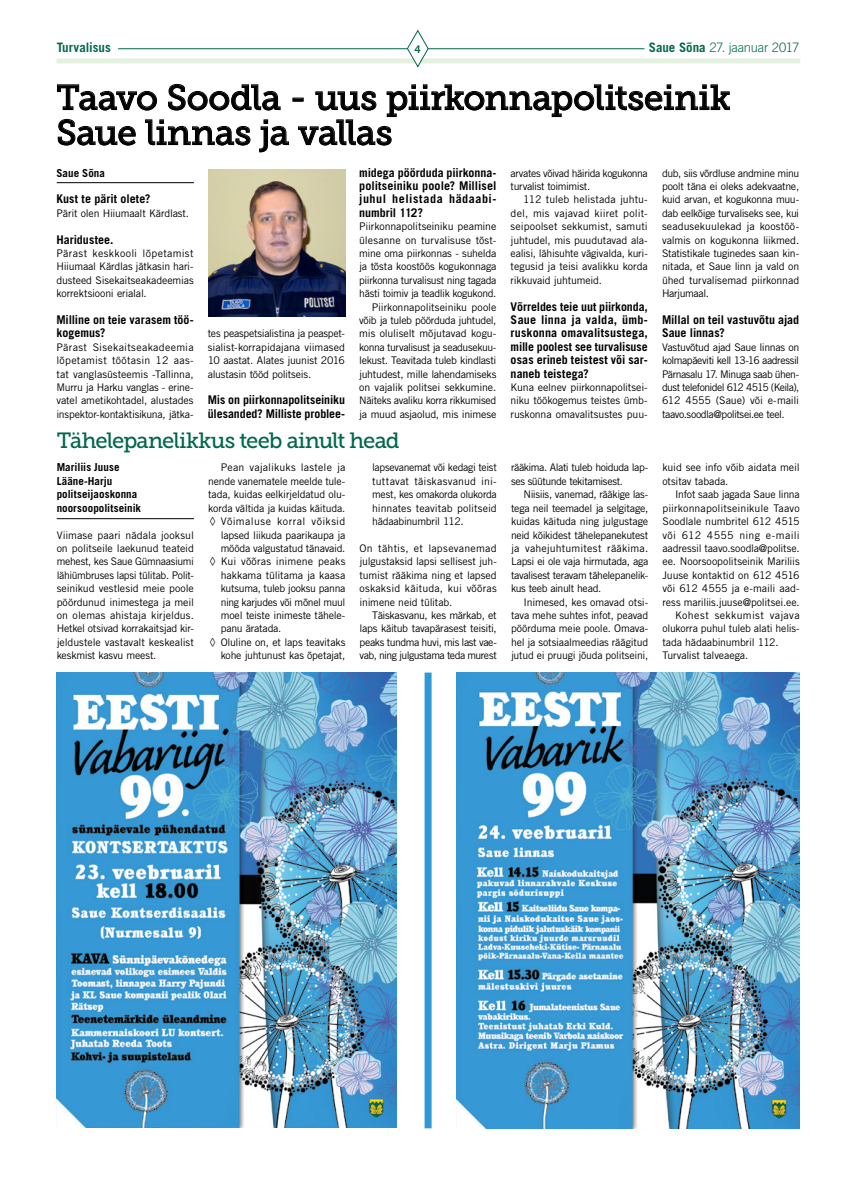
<style>
.page{position:relative;width:842px;height:1191px;background:#fff}
.page>*{position:absolute;margin:0;border:0;box-sizing:border-box;transform-origin:0 0}
.t1{font:35px/35px "Museo Slab 500";letter-spacing:-.01em;color:#000}
.t2{font:22px "Museo Slab 500";letter-spacing:-.04em;color:#00684c}
.t3{font:300 13px "Trade Gothic LT Std";letter-spacing:-.025em;color:#00684c}
.t4{font:700 13px "Trade Gothic LT Std";color:#00684c}
.t5{font:700 12px/13.4px "Trade Gothic LT Std";color:#000}
.t6{font:700 11px/13.4px "Trade Gothic LT Std";letter-spacing:.005em;color:#000}
.t7{font:10.5px/13.4px "Trade Gothic LT Std";letter-spacing:-.02em;color:#000;text-align:justify}
.t8{font:10.5px/13.4px "Trade Gothic LT Std";letter-spacing:-.045em;color:#000}
.t9{font:10.5px/13.4px "Trade Gothic LT Std";letter-spacing:-.04em;color:#000}
.t10{font:10.5px "Trade Gothic LT Std";letter-spacing:.005em;color:#000}
.t11{font:10.5px "Trade Gothic LT Std";letter-spacing:.015em;color:#000}
.t12{font:10.5px "Trade Gothic LT Std";letter-spacing:.04em;color:#000}
.t13{font:10.5px "Trade Gothic LT Std";letter-spacing:.01em;color:#000}
.t14{font:10.5px "Trade Gothic LT Std";letter-spacing:.025em;color:#000}
.t15{font:10.5px "Trade Gothic LT Std";letter-spacing:.035em;color:#000}
.t16{font:700 10.5px "Trade Gothic LT Std";color:#00684c}
.s1{font-weight:700}
</style>
<div class="page">
<hr style="left:118px;top:48px;width:526px;height:1px;background:#00684c">
<div style="left:57px;top:58px;width:743px;height:5px;background:#e4f1dd"></div>
<svg style="left:407px;top:30px;width:22px;height:38px"></svg>
<svg style="left:57px;top:84px;width:100px;height:27px"></svg>
<svg style="left:168px;top:83px;width:113px;height:28px"></svg>
<svg style="left:57px;top:118px;width:79px;height:28px"></svg>
<svg style="left:145px;top:119px;width:106px;height:27px"></svg>
<svg style="left:259px;top:119px;width:30px;height:34px"></svg>
<svg style="left:297px;top:84px;width:433px;height:62px"></svg>
<img style="left:208px;top:169px;width:137px;height:148px">
<hr style="left:57px;top:182px;width:137px;height:1px;background:#000">
<hr style="left:57px;top:518px;width:137px;height:1px;background:#000">
<img style="left:57px;top:672px;width:340px;height:455px">
<img style="left:456px;top:672px;width:343px;height:456px">
<div style="left:425px;top:672px;width:7px;height:456px;background:#3098d5"></div>
<p class="t4" style="left:57px;top:39px;width:56px">Turvalisus</p>
<p class="t16" style="left:415px;top:42px;width:7px">4</p>
<p class="t3" style="left:649px;top:40px;width:152px"><span class="s1">Saue Sõna</span> 27. jaanuar 2017</p>
<h1 class="t1" style="left:56px;top:80px;width:676px">Taavo Soodla - uus piirkonnapolitseinik<br>Saue linnas ja vallas</h1>
<p class="t6" style="left:56px;top:166px;width:50px">Saue Sõna</p>
<p class="t5" style="left:56px;top:192px;width:95px">Kust te pärit olete?</p>
<p class="t7" style="left:56px;top:206px;width:134px">Pärit olen Hiiumaalt Kärdlast.</p>
<p class="t5" style="left:56px;top:232px;width:58px">Haridustee.</p>
<p class="t7" style="left:56px;top:246px;width:139px">Pärast keskkooli lõpetamist Hiiumaal Kärdlas jätkasin hari&shy;dusteed Sisekaitseakadeemias korrektsiooni erialal.</p>
<p class="t5" style="left:56px;top:313px;width:139px">Milline on teie varasem töö&shy;kogemus?</p>
<p class="t7" style="left:56px;top:340px;width:139px">Pärast Sisekaitseakadeemia lõpetamist töötasin 12 aas&shy;tat vanglasüsteemis -Tallinna, Murru ja Harku vanglas - erine&shy;vatel ametikohtadel, alustades inspektor-kontaktisikuna, jätka-</p>
<p class="t5" style="left:359px;top:165px;width:139px;text-align:justify">midega pöörduda piirkonna&shy;politseiniku poole? Millisel juhul helistada hädaabi&shy;numbril 112?</p>
<p class="t7" style="left:359px;top:220px;width:139px;text-align:right">Piirkonnapolitseiniku peamine ülesanne on turvalisuse tõst&shy;mine oma piirkonnas - suhelda ja tõsta koostöös kogukonnaga piirkonna turvalisust ning tagada hästi toimiv ja teadlik kogukond.<br>Piirkonnapolitseiniku poole võib ja tuleb pöörduda juhtudel, mis oluliselt mõjutavad kogu&shy;konna turvalisust ja seadusekuu&shy;lekust. Teavitada tuleb kindlasti juhtudest, mille lahendamiseks on vajalik politsei sekkumine.<br>Näiteks avaliku korra rikkumised ja muud asjaolud, mis inimese</p>
<p class="t9" style="left:511px;top:166px;width:139px">arvates võivad häirida kogukonna turvalist toimimist.</p>
<p class="t7" style="left:511px;top:193px;width:139px;text-indent:13px">112 tuleb helistada juhtu&shy;del, mis vajavad kiiret polit&shy;seipoolset sekkumist, samuti juhtudel, mis puudutavad ala&shy;ealisi, lähisuhte vägivalda, kuri&shy;tegusid ja teisi avalikku korda rikkuvaid juhtumeid.</p>
<p class="t5" style="left:511px;top:299px;width:139px;text-align:justify">Võrreldes teie uut piirkonda, Saue linna ja valda, ümb&shy;ruskonna omavalitsustega, mille poolest see turvalisuse osas erineb teistest või sar&shy;naneb teistega?</p>
<p class="t7" style="left:511px;top:380px;width:139px">Kuna eelnev piirkonnapolitsei&shy;niku töökogemus teistes ümb&shy;ruskonna omavalitsustes puu-</p>
<p class="t7" style="left:662px;top:166px;width:139px">dub, siis võrdluse andmine minu poolt täna ei oleks adekvaatne, kuid arvan, et kogukonna muu&shy;dab eelkõige turvaliseks see, kui seadusekuulekad ja koostöö&shy;valmis on kogukonna liikmed.<br>Statistikale tuginedes saan kin&shy;nitada, et Saue linn ja vald on ühed turvalisemad piirkonnad Harjumaal.</p>
<p class="t5" style="left:662px;top:313px;width:139px">Millal on teil vastuvõtu ajad<br>Saue linnas?</p>
<p class="t7" style="left:662px;top:340px;width:139px">Vastuvõtud ajad Saue linnas on kolmapäeviti kell 13-16 aadressil Pärnasalu 17. Minuga saab ühen&shy;dust telefonidel 612 4515 (Keila), 612 4555 (Saue) või e-maili taavo.soodla@politsei.ee teel.</p>
<p class="t7" style="left:208px;top:327px;width:139px">tes peaspetsialistina ja peaspet&shy;sialist-korrapidajana viimased 10 aastat. Alates juunist 2016 alustasin tööd politseis.</p>
<p class="t5" style="left:208px;top:393px;width:139px">Mis on piirkonnapolitseiniku ülesanded? Milliste problee-</p>
<h2 class="t2" style="left:57px;top:428px;width:345px">Tähelepanelikkus teeb ainult head</h2>
<p class="t6" style="left:57px;top:461px;width:86px">Mariliis Juuse<br>Lääne-Harju politseijaoskonna noorsoopolitseinik</p>
<p class="t7" style="left:57px;top:528px;width:139px">Viimase paari nädala jooksul on politseile laekunud teateid mehest, kes Saue Gümnaasiumi lähiümbruses lapsi tülitab. Polit&shy;seinikud vestlesid meie poole pöördunud inimestega ja meil on olemas ahistaja kirjeldus.<br>Hetkel otsivad korrakaitsjad kir&shy;jeldustele vastavalt keskealist keskmist kasvu meest.</p>
<p class="t11" style="left:221px;top:461px;width:126px">Pean vajalikuks lastele ja</p>
<p class="t7" style="left:208px;top:474px;width:139px">nende vanematele meelde tule-</p>
<p class="t7" style="left:208px;top:488px;width:139px">tada, kuidas eelkirjeldatud olu-</p>
<p class="t7" style="left:208px;top:501px;width:139px">korda vältida ja kuidas käituda.</p>
<p class="t12" style="left:209px;top:515px;width:137px">◊ Võimaluse korral võiksid</p>
<p class="t7" style="left:221px;top:528px;width:126px">lapsed liikuda paarikaupa ja</p>
<p class="t7" style="left:221px;top:541px;width:126px">mööda valgustatud tänavaid.</p>
<p class="t13" style="left:209px;top:555px;width:138px">◊ Kui võõras inimene peaks</p>
<p class="t7" style="left:221px;top:568px;width:126px">hakkama tülitama ja kaasa</p>
<p class="t7" style="left:221px;top:581px;width:126px">kutsuma, tuleb jooksu panna</p>
<p class="t7" style="left:221px;top:595px;width:126px">ning karjudes või mõnel muul</p>
<p class="t7" style="left:221px;top:608px;width:126px">moel teiste inimeste tähele-</p>
<p class="t7" style="left:221px;top:622px;width:62px">panu äratada.</p>
<p class="t7" style="left:209px;top:635px;width:137px">◊ Oluline on, et laps teavitaks</p>
<p class="t7" style="left:221px;top:648px;width:126px">kohe juhtunust kas õpetajat,</p>
<p class="t7" style="left:372px;top:461px;width:126px">lapsevanemat või kedagi teist tuttavat täiskasvanud ini&shy;mest, kes omakorda olukorda hinnates teavitab politseid hädaabinumbril 112.</p>
<p class="t7" style="left:360px;top:541px;width:139px">On tähtis, et lapsevanemad julgustaksid lapsi sellisest juh&shy;tumist rääkima ning et lapsed oskaksid käituda, kui võõras inimene neid tülitab.</p>
<p class="t7" style="left:360px;top:608px;width:139px;text-indent:13px">Täiskasvanu, kes märkab, et laps käitub tavapärasest teisiti, peaks tundma huvi, mis last vae&shy;vab, ning julgustama teda murest</p>
<p class="t8" style="left:511px;top:461px;width:139px">rääkima. Alati tuleb hoiduda lap&shy;ses süütunde tekitamisest.</p>
<p class="t7" style="left:511px;top:488px;width:139px;text-indent:13px">Niisiis, vanemad, rääkige las&shy;tega neil teemadel ja selgitage, kuidas käituda ning julgustage neid kõikidest tähelepanekutest ja vahejuhtumitest rääkima.<br>Lapsi ei ole vaja hirmutada, aga tavalisest teravam tähelepanelik&shy;kus teeb ainult head.</p>
<p class="t7" style="left:511px;top:595px;width:139px;text-indent:13px">Inimesed, kes omavad otsi&shy;tava mehe suhtes infot, peavad pöörduma meie poole. Omava&shy;hel ja sotsiaalmeedias räägitud jutud ei pruugi jõuda politseini,</p>
<p class="t7" style="left:662px;top:461px;width:139px">kuid see info võib aidata meil otsitav tabada.</p>
<p class="t7" style="left:675px;top:488px;width:126px">Infot saab jagada Saue linna</p>
<p class="t10" style="left:662px;top:501px;width:139px">piirkonnapolitseinikule Taavo</p>
<p class="t7" style="left:662px;top:514px;width:139px">Soodlale numbritel 612 4515</p>
<p class="t14" style="left:662px;top:528px;width:139px">või 612 4555 ning e-maili</p>
<p class="t7" style="left:662px;top:541px;width:139px">aadressil taavo.soodla@politse.</p>
<p class="t7" style="left:662px;top:555px;width:139px">ee. Noorsoopolitseinik Mariliis</p>
<p class="t7" style="left:662px;top:568px;width:139px">Juuse kontaktid on 612 4516</p>
<p class="t7" style="left:662px;top:581px;width:139px">või 612 4555 ja e-maili aad-</p>
<p class="t7" style="left:662px;top:595px;width:139px">ress mariliis.juuse@politsei.ee.</p>
<p class="t15" style="left:675px;top:609px;width:126px">Kohest sekkumist vajava</p>
<p class="t7" style="left:662px;top:622px;width:139px">olukorra puhul tuleb alati helis-</p>
<p class="t7" style="left:662px;top:635px;width:118px">tada hädaabinumbril 112.</p>
<p class="t7" style="left:662px;top:648px;width:87px">Turvalist talveaega.</p>
</div>
